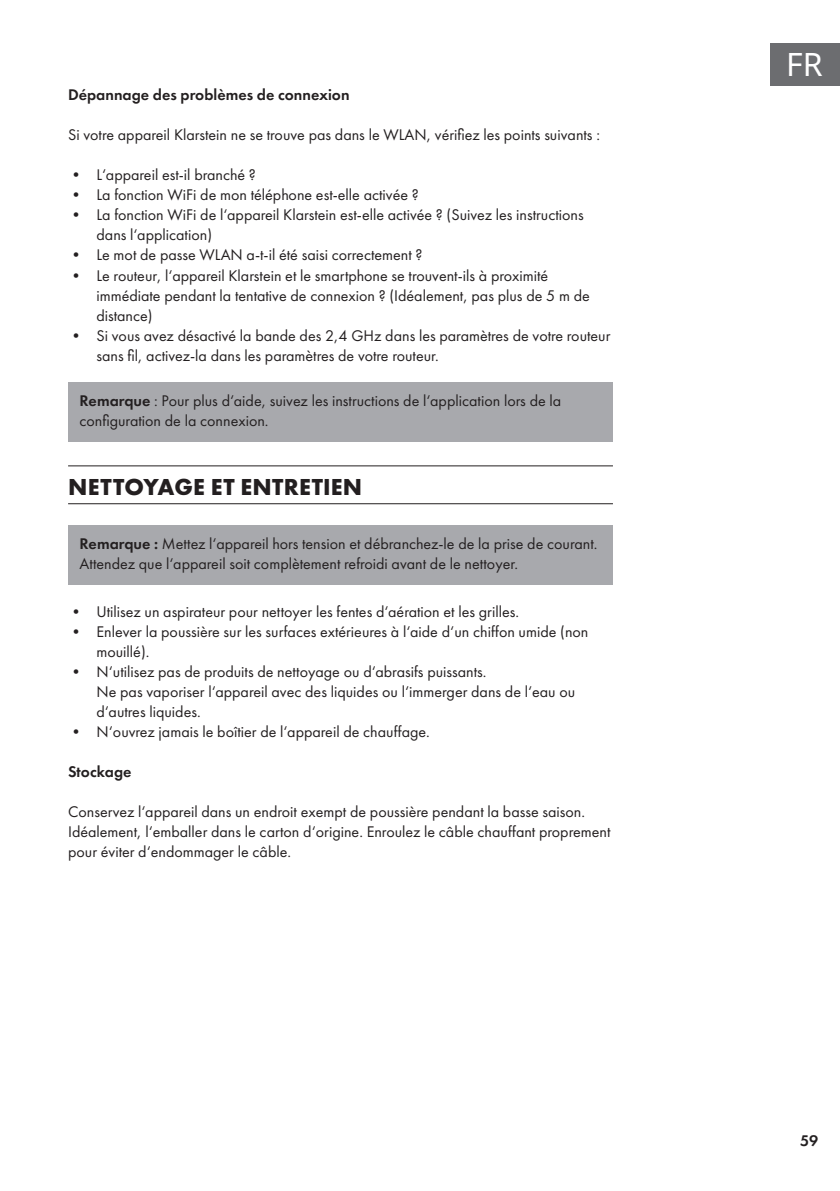
<style>
.page{position:relative;width:840px;height:1191px;background:#fff}
.page>*{position:absolute;margin:0;border:0;box-sizing:border-box;transform-origin:0 0}
.t1{font:32px "Noto Sans";color:#fff}
.Super_Headline{font:700 24px "Futura PTW08";letter-spacing:.01em;color:#231f20}
.Base_Text{font:16px/20px "Futura PTW08";color:#231f20}
.Base_Text_HINWEIS_grau{font:16px/20px "Futura PTW08";color:#231f20}
.Aufzählung_Zahlen_OHNE{font:16px "Futura PTW08";color:#231f20}
.Headline{font:600 16px "Futura PTW08";color:#231f20}
.Base_Text-2{font:600 16px "Futura PTW08";color:#231f20}
.s1{font-weight:600}
</style>
<div class="page">
<div style="left:770px;top:43px;width:69px;height:42px;background:#6c6d70"></div>
<div style="left:68px;top:382px;width:544px;height:59px;background:#a8a9ad"></div>
<hr style="left:68px;top:465px;width:544px;height:1px;background:#231f20">
<hr style="left:68px;top:503px;width:544px;height:1px;background:#231f20">
<div style="left:68px;top:525px;width:544px;height:59px;background:#a8a9ad"></div>
<p class="Headline" style="left:68px;top:85px;width:283px">Dépannage des problèmes de connexion</p>
<p class="Aufzählung_Zahlen_OHNE" style="left:68px;top:126px;width:533px">Si votre appareil Klarstein ne se trouve pas dans le WLAN, vérifiez les points suivants :</p>
<p class="Base_Text" style="left:68px;top:165px;width:189px">• L‘appareil est-il branché ?</p>
<p class="Base_Text" style="left:68px;top:185px;width:352px">• La fonction WiFi de mon téléphone est-elle activée ?</p>
<p class="Base_Text" style="left:96px;top:205px;width:488px;text-indent:-28px">• La fonction WiFi de l‘appareil Klarstein est-elle activée ? (Suivez les instructions dans l‘application)</p>
<p class="Base_Text" style="left:68px;top:245px;width:356px">• Le mot de passe WLAN a-t-il été saisi correctement ?</p>
<p class="Base_Text" style="left:96px;top:265px;width:494px;text-indent:-28px">• Le routeur, l‘appareil Klarstein et le smartphone se trouvent-ils à proximité immédiate pendant la tentative de connexion ? (Idéalement, pas plus de 5 m de distance)</p>
<p class="Base_Text" style="left:96px;top:325px;width:515px;text-indent:-28px">• Si vous avez désactivé la bande des 2,4 GHz dans les paramètres de votre routeur sans fil, activez-la dans les paramètres de votre routeur.</p>
<p class="Base_Text_HINWEIS_grau" style="left:79px;top:391px;width:483px"><span class="s1">Remarque</span> : Pour plus d‘aide, suivez les instructions de l‘application lors de la configuration de la connexion.</p>
<p class="Super_Headline" style="left:68px;top:471px;width:295px">NETTOYAGE ET ENTRETIEN</p>
<p class="Base_Text_HINWEIS_grau" style="left:79px;top:533px;width:519px"><span class="s1">Remarque :</span> Mettez l‘appareil hors tension et débranchez-le de la prise de courant.<br>Attendez que l‘appareil soit complètement refroidi avant de le nettoyer.</p>
<p class="Base_Text" style="left:68px;top:602px;width:452px">• Utilisez un aspirateur pour nettoyer les fentes d‘aération et les grilles.</p>
<p class="Base_Text" style="left:96px;top:622px;width:493px;text-indent:-28px">• Enlever la poussière sur les surfaces extérieures à l‘aide d‘un chiffon umide (non mouillé).</p>
<p class="Base_Text" style="left:96px;top:662px;width:480px;text-indent:-28px">• N‘utilisez pas de produits de nettoyage ou d‘abrasifs puissants.<br>Ne pas vaporiser l‘appareil avec des liquides ou l‘immerger dans de l‘eau ou d‘autres liquides.</p>
<p class="Base_Text" style="left:68px;top:722px;width:363px">• N‘ouvrez jamais le boîtier de l‘appareil de chauffage.</p>
<p class="Base_Text-2" style="left:68px;top:762px;width:65px">Stockage</p>
<p class="Base_Text" style="left:68px;top:802px;width:543px">Conservez l‘appareil dans un endroit exempt de poussière pendant la basse saison.<br>Idéalement, l‘emballer dans le carton d‘origine. Enroulez le câble chauffant proprement pour éviter d‘endommager le câble.</p>
<h1 class="t1" style="left:785px;top:42px;width:38px">FR</h1>
<p class="Headline" style="left:799px;top:1130px;width:19px">59</p>
</div>
